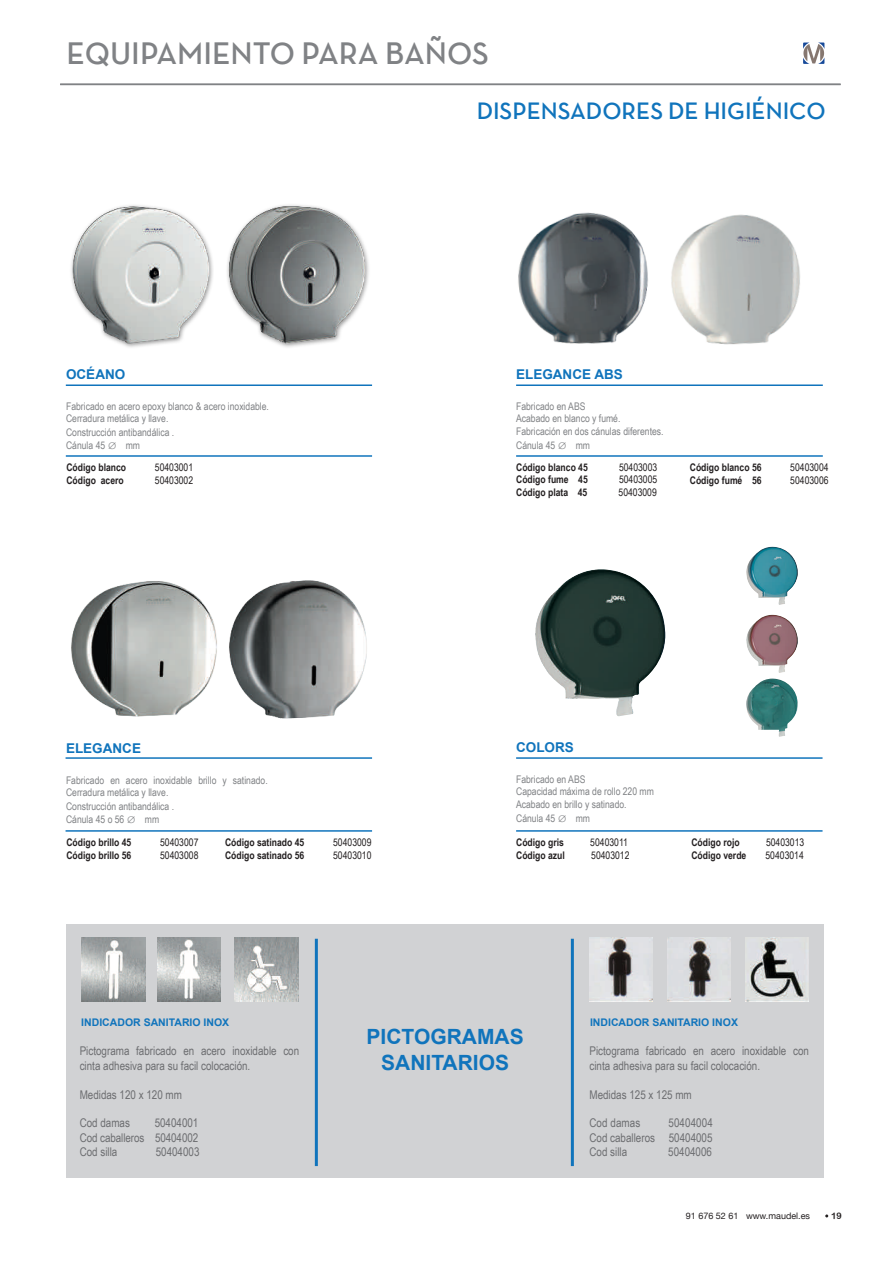
<style>
.page{position:relative;width:893px;height:1263px;background:#fff}
.page>*{position:absolute;margin:0;border:0;box-sizing:border-box;transform-origin:0 0}
.t1{font:31.5px "Neutra Text Demi SC";color:#808285}
.t2{font:24px "Neutra Text Demi SC";color:#1074bc}
.t3{font:700 21px/25.2px "Arial";color:#1074bc;text-align:center}
.t4{font:700 13.5px "Arial";color:#1074bc}
.t5{font:12px/14.4px "Arial Narrow";color:#6c6d70}
.t6{font:10.5px/13.2px "Arial Narrow";color:#808285}
.t7{font:700 10.5px "Arial Narrow";color:#231f20}
.t8{font:10.5px "Arial Narrow";color:#231f20}
.t9{font:700 10.5px "Arial";color:#1074bc}
.t10{font:9px "Helvetica Neue";color:#231f20}
.t11{font:9px "Arial Rounded MT Bold";color:#231f20}
.s1{font-family:"WP Multinational Courier";font-size:15px}
</style>
<div class="page">
<img style="left:71px;top:581px;width:146px;height:136px">
<img style="left:229px;top:580px;width:138px;height:139px">
<img style="left:71px;top:205px;width:122px;height:143px">
<img style="left:518px;top:212px;width:130px;height:132px">
<img style="left:671px;top:214px;width:129px;height:131px">
<img style="left:193px;top:205px;width:176px;height:142px">
<div style="left:66px;top:924px;width:758px;height:254px;background:#d1d2d4"></div>
<img style="left:590px;top:937px;width:63px;height:64px">
<img style="left:668px;top:937px;width:62px;height:64px">
<img style="left:745px;top:937px;width:64px;height:64px">
<img style="left:158px;top:937px;width:63px;height:64px">
<img style="left:81px;top:937px;width:64px;height:64px">
<img style="left:235px;top:937px;width:64px;height:64px">
<hr style="left:315px;top:939px;width:3px;height:227px;background:#1074bc">
<hr style="left:571px;top:939px;width:3px;height:227px;background:#1074bc">
<img style="left:535px;top:569px;width:130px;height:147px">
<img style="left:746px;top:547px;width:52px;height:58px">
<img style="left:746px;top:615px;width:52px;height:58px">
<img style="left:746px;top:679px;width:52px;height:58px">
<hr style="left:66px;top:384px;width:306px;height:2px;background:#1074bc">
<hr style="left:516px;top:384px;width:307px;height:2px;background:#1074bc">
<hr style="left:66px;top:757px;width:306px;height:2px;background:#1074bc">
<hr style="left:516px;top:757px;width:306px;height:2px;background:#1074bc">
<hr style="left:66px;top:455px;width:306px;height:2px;background:#1074bc">
<hr style="left:516px;top:455px;width:307px;height:2px;background:#1074bc">
<hr style="left:66px;top:830px;width:306px;height:2px;background:#1074bc">
<hr style="left:516px;top:830px;width:306px;height:2px;background:#1074bc">
<hr style="left:60px;top:84px;width:781px;height:1px;background:#808285">
<svg style="left:803px;top:43px;width:21px;height:21px"></svg>
<h1 class="t1" style="left:66px;top:41px;width:424px">EQUIPAMIENTO PARA BAÑOS</h1>
<h2 class="t2" style="left:477px;top:102px;width:351px">DISPENSADORES DE HIGIÉNICO</h2>
<p class="t4" style="left:66px;top:367px;width:61px">OCÉANO</p>
<p class="t6" style="left:66px;top:399px;width:204px">Fabricado en acero epoxy blanco &amp; acero inoxidable.<br>Cerradura metálica y llave.<br>Construcción antibandálica .<br>Cánula 45 <span class="s1">r</span> mm</p>
<p class="t4" style="left:516px;top:367px;width:108px">ELEGANCE ABS</p>
<p class="t6" style="left:516px;top:400px;width:149px">Fabricado en ABS<br>Acabado en blanco y fumé.<br>Fabricación en dos cánulas diferentes.<br>Cánula 45 <span class="s1">r</span> mm</p>
<p class="t7" style="left:66px;top:461px;width:61px">Código blanco</p>
<p class="t8" style="left:155px;top:461px;width:40px">50403001</p>
<p class="t7" style="left:66px;top:474px;width:59px">Código acero</p>
<p class="t8" style="left:155px;top:474px;width:40px">50403002</p>
<p class="t7" style="left:516px;top:461px;width:73px">Código blanco 45</p>
<p class="t8" style="left:619px;top:461px;width:40px">50403003</p>
<p class="t7" style="left:516px;top:474px;width:73px">Código fume 45</p>
<p class="t8" style="left:619px;top:474px;width:40px">50403005</p>
<p class="t7" style="left:516px;top:486px;width:73px">Código plata 45</p>
<p class="t8" style="left:618px;top:486px;width:40px">50403009</p>
<p class="t7" style="left:690px;top:462px;width:73px">Código blanco 56</p>
<p class="t8" style="left:790px;top:462px;width:40px">50403004</p>
<p class="t7" style="left:690px;top:474px;width:73px">Código fumé 56</p>
<p class="t8" style="left:790px;top:474px;width:40px">50403006</p>
<p class="t4" style="left:66px;top:741px;width:77px">ELEGANCE</p>
<p class="t6" style="left:66px;top:773px;width:203px">Fabricado en acero inoxidable brillo y satinado.<br>Cerradura metálica y llave.<br>Construcción antibandálica .<br>Cánula 45 o 56 <span class="s1">r</span> mm</p>
<p class="t4" style="left:516px;top:740px;width:59px">COLORS</p>
<p class="t6" style="left:516px;top:773px;width:139px">Fabricado en ABS<br>Capacidad máxima de rollo 220 mm<br>Acabado en brillo y satinado.<br>Cánula 45 <span class="s1">r</span> mm</p>
<p class="t7" style="left:66px;top:836px;width:67px">Código brillo 45</p>
<p class="t8" style="left:160px;top:836px;width:40px">50403007</p>
<p class="t7" style="left:66px;top:849px;width:67px">Código brillo 56</p>
<p class="t8" style="left:160px;top:849px;width:40px">50403008</p>
<p class="t7" style="left:225px;top:836px;width:81px">Código satinado 45</p>
<p class="t8" style="left:333px;top:836px;width:40px">50403009</p>
<p class="t7" style="left:225px;top:849px;width:81px">Código satinado 56</p>
<p class="t8" style="left:333px;top:849px;width:40px">50403010</p>
<p class="t7" style="left:516px;top:836px;width:49px">Código gris</p>
<p class="t8" style="left:590px;top:836px;width:39px">50403011</p>
<p class="t7" style="left:516px;top:849px;width:50px">Código azul</p>
<p class="t8" style="left:591px;top:849px;width:40px">50403012</p>
<p class="t7" style="left:691px;top:836px;width:50px">Código rojo</p>
<p class="t8" style="left:766px;top:836px;width:40px">50403013</p>
<p class="t7" style="left:691px;top:849px;width:57px">Código verde</p>
<p class="t8" style="left:765px;top:849px;width:40px">50403014</p>
<p class="t9" style="left:81px;top:1016px;width:149px">INDICADOR SANITARIO INOX</p>
<p class="t9" style="left:590px;top:1016px;width:149px">INDICADOR SANITARIO INOX</p>
<p class="t5" style="left:80px;top:1044px;width:221px">Pictograma fabricado en acero inoxidable con cinta adhesiva para su facil colocación.</p>
<p class="t5" style="left:80px;top:1087px;width:104px">Medidas 120 x 120 mm</p>
<p class="t5" style="left:80px;top:1116px;width:52px">Cod damas</p>
<p class="t5" style="left:80px;top:1116px;width:120px;text-align:justify;text-indent:75px">50404001<br>Cod caballeros 50404002<br>Cod silla</p>
<p class="t5" style="left:156px;top:1145px;width:45px">50404003</p>
<h3 class="t3" style="left:367px;top:1024px;width:159px">PICTOGRAMAS<br>SANITARIOS</h3>
<p class="t5" style="left:589px;top:1044px;width:221px">Pictograma fabricado en acero inoxidable con cinta adhesiva para su facil colocación.</p>
<p class="t5" style="left:589px;top:1087px;width:104px">Medidas 125 x 125 mm</p>
<p class="t5" style="left:589px;top:1116px;width:52px">Cod damas</p>
<p class="t5" style="left:589px;top:1116px;width:125px;text-align:justify;text-indent:79px">50404004<br>Cod caballeros 50404005<br>Cod silla</p>
<p class="t5" style="left:668px;top:1145px;width:45px">50404006</p>
<p class="t10" style="left:686px;top:1210px;width:126px">91 676 52 61 www.maudel.es</p>
<p class="t11" style="left:831px;top:1210px;width:12px">19</p>
</div>
